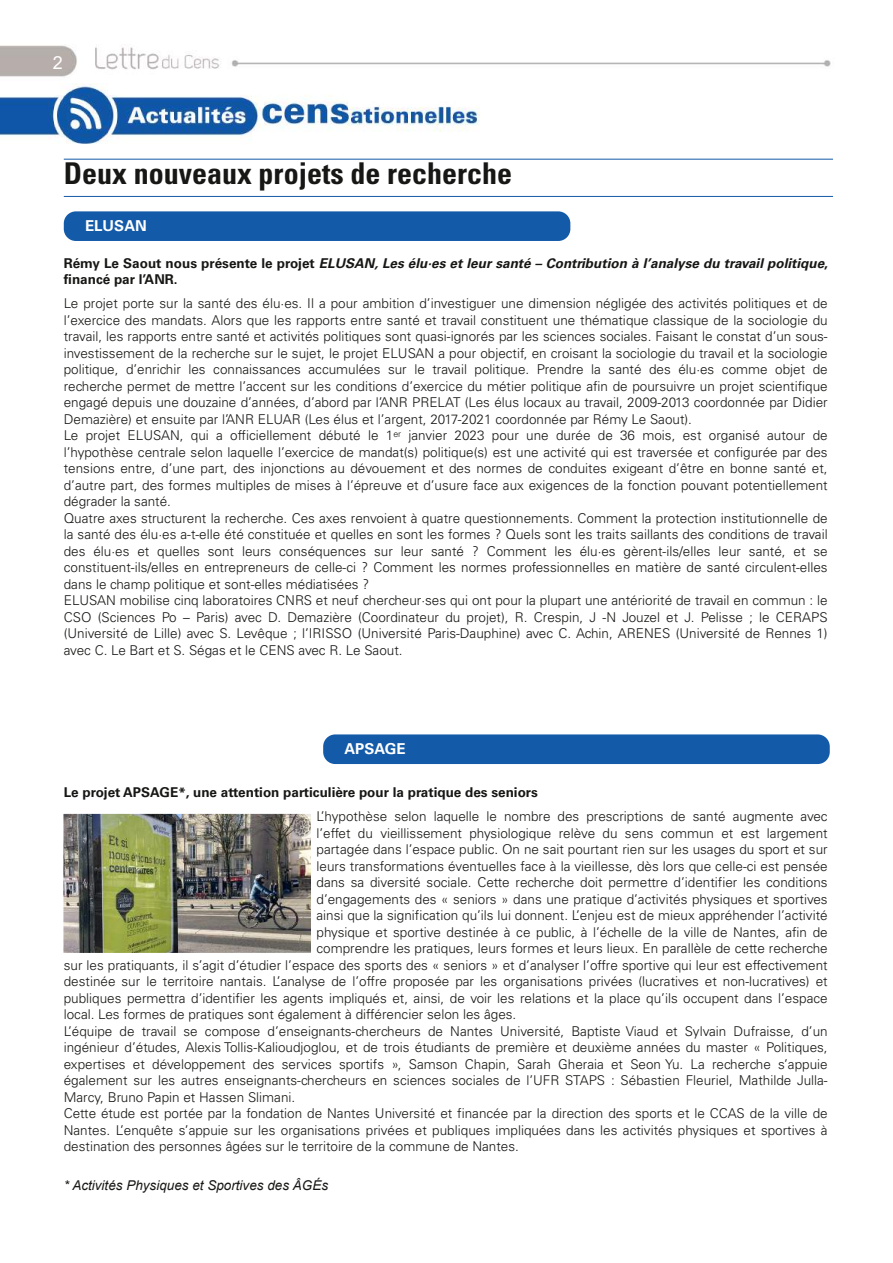
<style>
.page{position:relative;width:893px;height:1263px;background:#fff}
.page>*{position:absolute;margin:0;border:0;box-sizing:border-box;transform-origin:0 0}
.t1{font:700 condensed 30px "Univers";color:#171715}
.t2{font:18px "Arial";color:#fff}
.t3{font:700 15px "Univers";color:#fff}
.t4{font:300 13.5px/16.5px "Univers";color:#171715}
.t5{font:italic 700 13.5px/16.5px "Univers";color:#171715}
.t6{font:700 13.5px "Univers";color:#171715}
.t7{font:italic 13.5px "Arial";color:#171715}
.s1{font-style:normal}
</style>
<div class="page">
<img style="left:0;top:45px;width:831px;height:39px">
<hr style="left:64px;top:159px;width:769px;height:1px;background:#135aa8">
<hr style="left:64px;top:196px;width:769px;height:1px;background:#135aa8">
<img style="left:0;top:84px;width:480px;height:60px">
<div style="left:64px;top:211px;width:506px;height:30px;background:#135aa8;border-radius:12px"></div>
<div style="left:323px;top:734px;width:507px;height:30px;background:#135aa8;border-radius:12px"></div>
<img style="left:63px;top:814px;width:248px;height:139px">
<h2 class="t2" style="left:53px;top:52px;width:12px">2</h2>
<h1 class="t1" style="left:64px;top:162px;width:450px">Deux nouveaux projets de recherche</h1>
<p class="t3" style="left:85px;top:220px;width:63px">ELUSAN</p>
<p class="t5" style="left:64px;top:256px;width:766px"><span class="s1">Rémy Le Saout nous présente le projet</span> ELUSAN, Les élu∙es et leur santé – Contribution à l’analyse du travail politique<span class="s1">, financé par l’ANR.</span></p>
<p class="t4" style="left:64px;top:296px;width:765px">Le projet porte sur la santé des élu∙es. Il a pour ambition d’investiguer une dimension négligée des activités politiques et de l’exercice des mandats. Alors que les rapports entre santé et travail constituent une thématique classique de la sociologie du travail, les rapports entre santé et activités politiques sont quasi-ignorés par les sciences sociales. Faisant le constat d’un sous&shy;investissement de la recherche sur le sujet, le projet ELUSAN a pour objectif, en croisant la sociologie du travail et la sociologie politique, d’enrichir les connaissances accumulées sur le travail politique. Prendre la santé des élu∙es comme objet de recherche permet de mettre l’accent sur les conditions d’exercice du métier politique afin de poursuivre un projet scientifique engagé depuis une douzaine d’années, d’abord par l’ANR PRELAT (Les élus locaux au travail, 2009-2013 coordonnée par Didier Demazière) et ensuite par l’ANR ELUAR (Les élus et l’argent, 2017-2021 coordonnée par Rémy Le Saout).<br>Le projet ELUSAN, qui a officiellement débuté le 1<sup>er</sup> janvier 2023 pour une durée de 36 mois, est organisé autour de l’hypothèse centrale selon laquelle l’exercice de mandat(s) politique(s) est une activité qui est traversée et configurée par des tensions entre, d’une part, des injonctions au dévouement et des normes de conduites exigeant d’être en bonne santé et, d’autre part, des formes multiples de mises à l’épreuve et d’usure face aux exigences de la fonction pouvant potentiellement dégrader la santé.<br>Quatre axes structurent la recherche. Ces axes renvoient à quatre questionnements. Comment la protection institutionnelle de la santé des élu∙es a-t-elle été constituée et quelles en sont les formes ? Quels sont les traits saillants des conditions de travail des élu∙es et quelles sont leurs conséquences sur leur santé ? Comment les élu∙es gèrent-ils/elles leur santé, et se constituent-ils/elles en entrepreneurs de celle-ci ? Comment les normes professionnelles en matière de santé circulent-elles dans le champ politique et sont-elles médiatisées ?<br>ELUSAN mobilise cinq laboratoires CNRS et neuf chercheur∙ses qui ont pour la plupart une antériorité de travail en commun : le CSO (Sciences Po – Paris) avec D. Demazière (Coordinateur du projet), R. Crespin, J -N Jouzel et J. Pelisse ; le CERAPS (Université de Lille) avec S. Levêque ; l’IRISSO (Université Paris-Dauphine) avec C. Achin, ARENES (Université de Rennes 1) avec C. Le Bart et S. Ségas et le CENS avec R. Le Saout.</p>
<p class="t3" style="left:344px;top:743px;width:63px">APSAGE</p>
<p class="t6" style="left:64px;top:787px;width:476px">Le projet APSAGE*, une attention particulière pour la pratique des seniors</p>
<p class="t4" style="left:317px;top:809px;width:513px">L’hypothèse selon laquelle le nombre des prescriptions de santé augmente avec</p>
<p class="t4" style="left:317px;top:826px;width:513px">l’effet du vieillissement physiologique relève du sens commun et est largement</p>
<p class="t4" style="left:317px;top:842px;width:513px">partagée dans l’espace public. On ne sait pourtant rien sur les usages du sport et sur</p>
<p class="t4" style="left:317px;top:859px;width:513px">leurs transformations éventuelles face à la vieillesse, dès lors que celle-ci est pensée</p>
<p class="t4" style="left:317px;top:875px;width:513px">dans sa diversité sociale. Cette recherche doit permettre d’identifier les conditions</p>
<p class="t4" style="left:317px;top:892px;width:513px">d’engagements des « seniors » dans une pratique d’activités physiques et sportives</p>
<p class="t4" style="left:317px;top:908px;width:513px">ainsi que la signification qu’ils lui donnent. L’enjeu est de mieux appréhender l’activité</p>
<p class="t4" style="left:317px;top:925px;width:513px">physique et sportive destinée à ce public, à l’échelle de la ville de Nantes, afin de</p>
<p class="t4" style="left:317px;top:941px;width:513px">comprendre les pratiques, leurs formes et leurs lieux. En parallèle de cette recherche</p>
<p class="t4" style="left:64px;top:958px;width:765px">sur les pratiquants, il s’agit d’étudier l’espace des sports des « seniors » et d’analyser l’offre sportive qui leur est effectivement</p>
<p class="t4" style="left:64px;top:974px;width:765px">destinée sur le territoire nantais. L’analyse de l’offre proposée par les organisations privées (lucratives et non-lucratives) et</p>
<p class="t4" style="left:64px;top:991px;width:765px">publiques permettra d’identifier les agents impliqués et, ainsi, de voir les relations et la place qu’ils occupent dans l’espace</p>
<p class="t4" style="left:64px;top:1007px;width:454px">local. Les formes de pratiques sont également à différencier selon les âges.</p>
<p class="t4" style="left:64px;top:1024px;width:765px">L’équipe de travail se compose d’enseignants-chercheurs de Nantes Université, Baptiste Viaud et Sylvain Dufraisse, d’un</p>
<p class="t4" style="left:64px;top:1040px;width:765px">ingénieur d’études, Alexis Tollis-Kalioudjoglou, et de trois étudiants de première et deuxième années du master « Politiques,</p>
<p class="t4" style="left:64px;top:1057px;width:765px">expertises et développement des services sportifs », Samson Chapin, Sarah Gheraia et Seon Yu. La recherche s’appuie</p>
<p class="t4" style="left:64px;top:1073px;width:765px">également sur les autres enseignants-chercheurs en sciences sociales de l’UFR STAPS : Sébastien Fleuriel, Mathilde Julla-</p>
<p class="t4" style="left:64px;top:1090px;width:233px">Marcy, Bruno Papin et Hassen Slimani.</p>
<p class="t4" style="left:64px;top:1106px;width:765px">Cette étude est portée par la fondation de Nantes Université et financée par la direction des sports et le CCAS de la ville de</p>
<p class="t4" style="left:64px;top:1123px;width:765px">Nantes. L’enquête s’appuie sur les organisations privées et publiques impliquées dans les activités physiques et sportives à</p>
<p class="t4" style="left:64px;top:1139px;width:457px">destination des personnes âgées sur le territoire de la commune de Nantes.</p>
<p class="t7" style="left:64px;top:1178px;width:266px">* Activités Physiques et Sportives des ÂGÉs</p>
</div>
